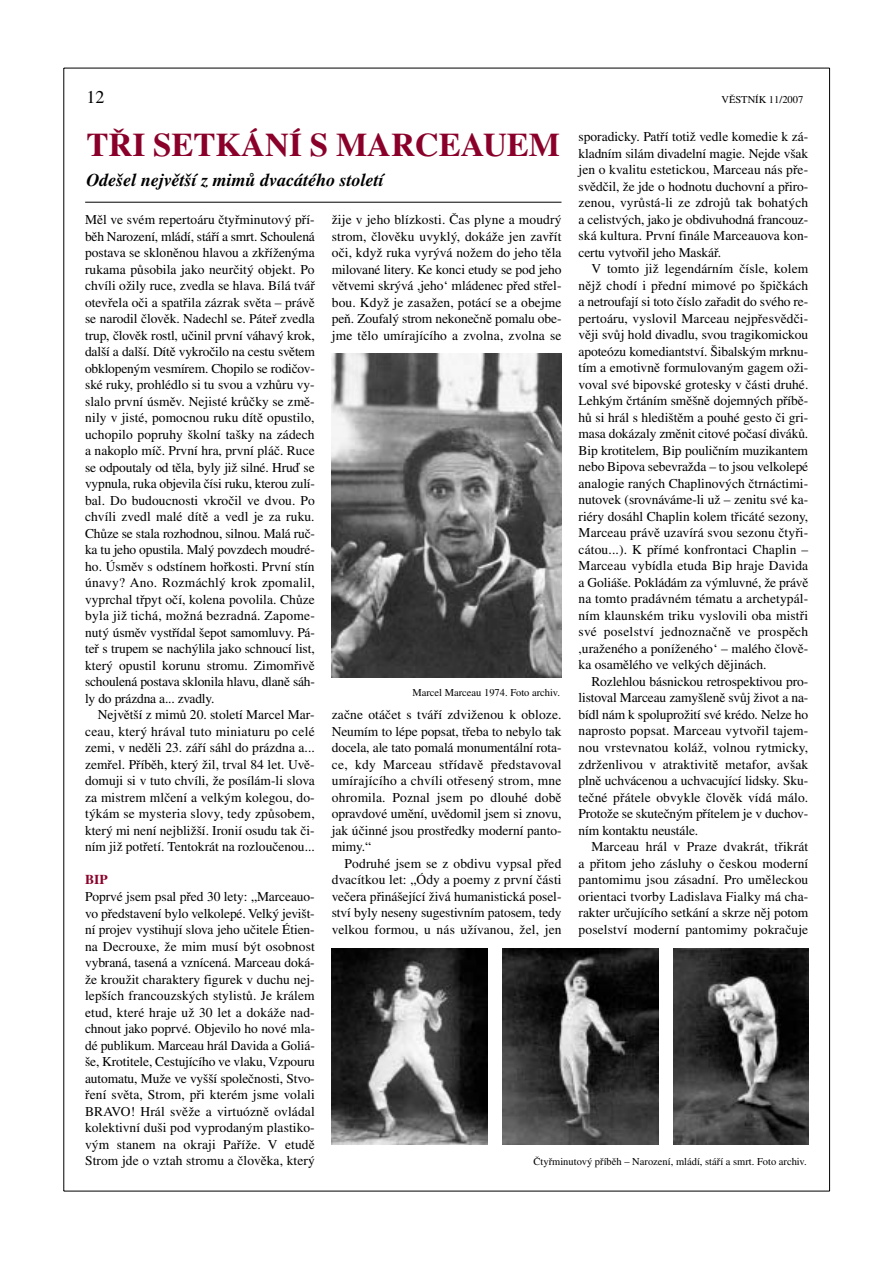
<style>
.page{position:relative;width:893px;height:1262px;background:#fff}
.page>*{position:absolute;margin:0;border:0;box-sizing:border-box;transform-origin:0 0}
.t1{font:700 33px "Times CE";color:#8a002a}
.t2{font:italic 700 18px "Times CE";color:#000}
.t3{font:18px "Times CE";color:#000}
.t4{font:13.5px/16.5px "Times CE";color:#000;text-align:justify}
.t5{font:700 13.5px "Times CE";color:#8a002a}
.t6{font:10.5px "Times CE";color:#000}
</style>
<div class="page">
<hr style="left:63px;top:68px;width:1px;height:1123px;background:#000">
<hr style="left:64px;top:1190px;width:765px;height:1px;background:#000">
<hr style="left:829px;top:68px;width:1px;height:1123px;background:#000">
<hr style="left:64px;top:68px;width:765px;height:1px;background:#000">
<hr style="left:85px;top:202px;width:476px;height:1px;background:#000">
<img style="left:332px;top:354px;width:229px;height:323px">
<img style="left:332px;top:948px;width:156px;height:196px">
<img style="left:673px;top:948px;width:135px;height:196px">
<img style="left:503px;top:948px;width:155px;height:196px">
<h2 class="t3" style="left:87px;top:91px;width:20px">12</h2>
<p class="t6" style="left:721px;top:96px;width:83px">VĚSTNÍK 11/2007</p>
<h1 class="t1" style="left:87px;top:133px;width:475px">TŘI SETKÁNÍ S MARCEAUEM</h1>
<h2 class="t2" style="left:87px;top:173px;width:299px">Odešel největší z mimů dvacátého století</h2>
<p class="t4" style="left:578px;top:130px;width:231px">sporadicky. Patří totiž vedle komedie k zá&shy;kladním silám divadelní magie. Nejde však jen o kvalitu estetickou, Marceau nás pře&shy;svědčil, že jde o hodnotu duchovní a přiro&shy;zenou, vyrůstá-li ze zdrojů tak bohatých a celistvých, jako je obdivuhodná francouz&shy;ská kultura. První finále Marceauova kon&shy;certu vytvořil jeho Maskář.</p>
<p class="t4" style="left:578px;top:262px;width:231px;text-indent:13px">V tomto již legendárním čísle, kolem nějž chodí i přední mimové po špičkách a netroufají si toto číslo zařadit do svého re&shy;pertoáru, vyslovil Marceau nejpřesvědči&shy;věji svůj hold divadlu, svou tragikomickou apoteózu komediantství. Šibalským mrknu&shy;tím a emotivně formulovaným gagem oži&shy;voval své bipovské grotesky v části druhé.<br>Lehkým črtáním směšně dojemných příbě&shy;hů si hrál s hledištěm a pouhé gesto či gri&shy;masa dokázaly změnit citové počasí diváků.<br>Bip krotitelem, Bip pouličním muzikantem nebo Bipova sebevražda – to jsou velkolepé analogie raných Chaplinových čtrnáctimi&shy;nutovek (srovnáváme-li už – zenitu své ka&shy;riéry dosáhl Chaplin kolem třicáté sezony, Marceau právě uzavírá svou sezonu čtyři&shy;cátou...). K přímé konfrontaci Chaplin – Marceau vybídla etuda Bip hraje Davida a Goliáše. Pokládám za výmluvné, že právě na tomto pradávném tématu a archetypál&shy;ním klaunském triku vyslovili oba mistři své poselství jednoznačně ve prospěch ,uraženého a poníženého‘ – malého člově&shy;ka osamělého ve velkých dějinách.</p>
<p class="t4" style="left:578px;top:674px;width:231px;text-indent:13px">Rozlehlou básnickou retrospektivou pro&shy;listoval Marceau zamyšleně svůj život a na&shy;bídl nám k spoluprožití své krédo. Nelze ho naprosto popsat. Marceau vytvořil tajem&shy;nou vrstevnatou koláž, volnou rytmicky, zdrženlivou v atraktivitě metafor, avšak plně uchvácenou a uchvacující lidsky. Sku&shy;tečné přátele obvykle člověk vídá málo.<br>Protože se skutečným přítelem je v duchov&shy;ním kontaktu neustále.</p>
<p class="t4" style="left:578px;top:839px;width:231px;text-indent:13px">Marceau hrál v Praze dvakrát, třikrát a přitom jeho zásluhy o českou moderní pantomimu jsou zásadní. Pro uměleckou orientaci tvorby Ladislava Fialky má cha&shy;rakter určujícího setkání a skrze něj potom poselství moderní pantomimy pokračuje</p>
<p class="t4" style="left:332px;top:213px;width:231px">žije v jeho blízkosti. Čas plyne a moudrý strom, člověku uvyklý, dokáže jen zavřít oči, když ruka vyrývá nožem do jeho těla milované litery. Ke konci etudy se pod jeho větvemi skrývá ,jeho‘ mládenec před střel&shy;bou. Když je zasažen, potácí se a obejme peň. Zoufalý strom nekonečně pomalu obe&shy;jme tělo umírajícího a zvolna, zvolna se</p>
<p class="t4" style="left:85px;top:213px;width:231px">Měl ve svém repertoáru čtyřminutový pří&shy;běh Narození, mládí, stáří a smrt. Schoulená postava se skloněnou hlavou a zkříženýma rukama působila jako neurčitý objekt. Po chvíli ožily ruce, zvedla se hlava. Bílá tvář otevřela oči a spatřila zázrak světa – právě se narodil člověk. Nadechl se. Páteř zvedla trup, člověk rostl, učinil první váhavý krok, další a další. Dítě vykročilo na cestu světem obklopeným vesmírem. Chopilo se rodičov&shy;ské ruky, prohlédlo si tu svou a vzhůru vy&shy;slalo první úsměv. Nejisté krůčky se změ&shy;nily v jisté, pomocnou ruku dítě opustilo, uchopilo popruhy školní tašky na zádech a nakoplo míč. První hra, první pláč. Ruce se odpoutaly od těla, byly již silné. Hruď se vypnula, ruka objevila čísi ruku, kterou zulí&shy;bal. Do budoucnosti vkročil ve dvou. Po chvíli zvedl malé dítě a vedl je za ruku.<br>Chůze se stala rozhodnou, silnou. Malá ruč&shy;ka tu jeho opustila. Malý povzdech moudré&shy;ho. Úsměv s odstínem hořkosti. První stín únavy? Ano. Rozmáchlý krok zpomalil, vyprchal třpyt očí, kolena povolila. Chůze byla již tichá, možná bezradná. Zapome&shy;nutý úsměv vystřídal šepot samomluvy. Pá&shy;teř s trupem se nachýlila jako schnoucí list, který opustil korunu stromu. Zimomřivě schoulená postava sklonila hlavu, dlaně sáh&shy;ly do prázdna a... zvadly.</p>
<p class="t4" style="left:85px;top:708px;width:231px;text-indent:13px">Největší z mimů 20. století Marcel Mar&shy;ceau, který hrával tuto miniaturu po celé zemi, v neděli 23. září sáhl do prázdna a... zemřel. Příběh, který žil, trval 84 let. Uvě&shy;domuji si v tuto chvíli, že posílám-li slova za mistrem mlčení a velkým kolegou, do&shy;týkám se mysteria slovy, tedy způsobem, který mi není nejbližší. Ironií osudu tak či&shy;ním již potřetí. Tentokrát na rozloučenou...</p>
<p class="t5" style="left:85px;top:875px;width:24px">BIP</p>
<p class="t4" style="left:85px;top:889px;width:231px">Poprvé jsem psal před 30 lety: „Marceauo&shy;vo představení bylo velkolepé. Velký jevišt&shy;ní projev vystihují slova jeho učitele Étien&shy;na Decrouxe, že mim musí být osobnost vybraná, tasená a vznícená. Marceau doká&shy;že kroužit charaktery figurek v duchu nej&shy;lepších francouzských stylistů. Je králem etud, které hraje už 30 let a dokáže nad&shy;chnout jako poprvé. Objevilo ho nové mla&shy;dé publikum. Marceau hrál Davida a Goliá&shy;še, Krotitele, Cestujícího ve vlaku, Vzpouru automatu, Muže ve vyšší společnosti, Stvo&shy;ření světa, Strom, při kterém jsme volali BRAVO! Hrál svěže a virtuózně ovládal kolektivní duši pod vyprodaným plastiko&shy;vým stanem na okraji Paříže. V etudě Strom jde o vztah stromu a člověka, který</p>
<p class="t6" style="left:412px;top:688px;width:149px">Marcel Marceau 1974. Foto archiv.</p>
<p class="t4" style="left:332px;top:708px;width:231px">začne otáčet s tváří zdviženou k obloze.<br>Neumím to lépe popsat, třeba to nebylo tak docela, ale tato pomalá monumentální rota&shy;ce, kdy Marceau střídavě představoval umírajícího a chvíli otřesený strom, mne ohromila. Poznal jsem po dlouhé době opravdové umění, uvědomil jsem si znovu, jak účinné jsou prostředky moderní panto&shy;mimy.“</p>
<p class="t4" style="left:332px;top:856px;width:231px;text-indent:13px">Podruhé jsem se z obdivu vypsal před dvacítkou let: „Ódy a poemy z první části večera přinášející živá humanistická posel&shy;ství byly neseny sugestivním patosem, tedy velkou formou, u nás užívanou, žel, jen</p>
<p class="t6" style="left:533px;top:1157px;width:275px">Čtyřminutový příběh – Narození, mládí, stáří a smrt. Foto archiv.</p>
</div>
